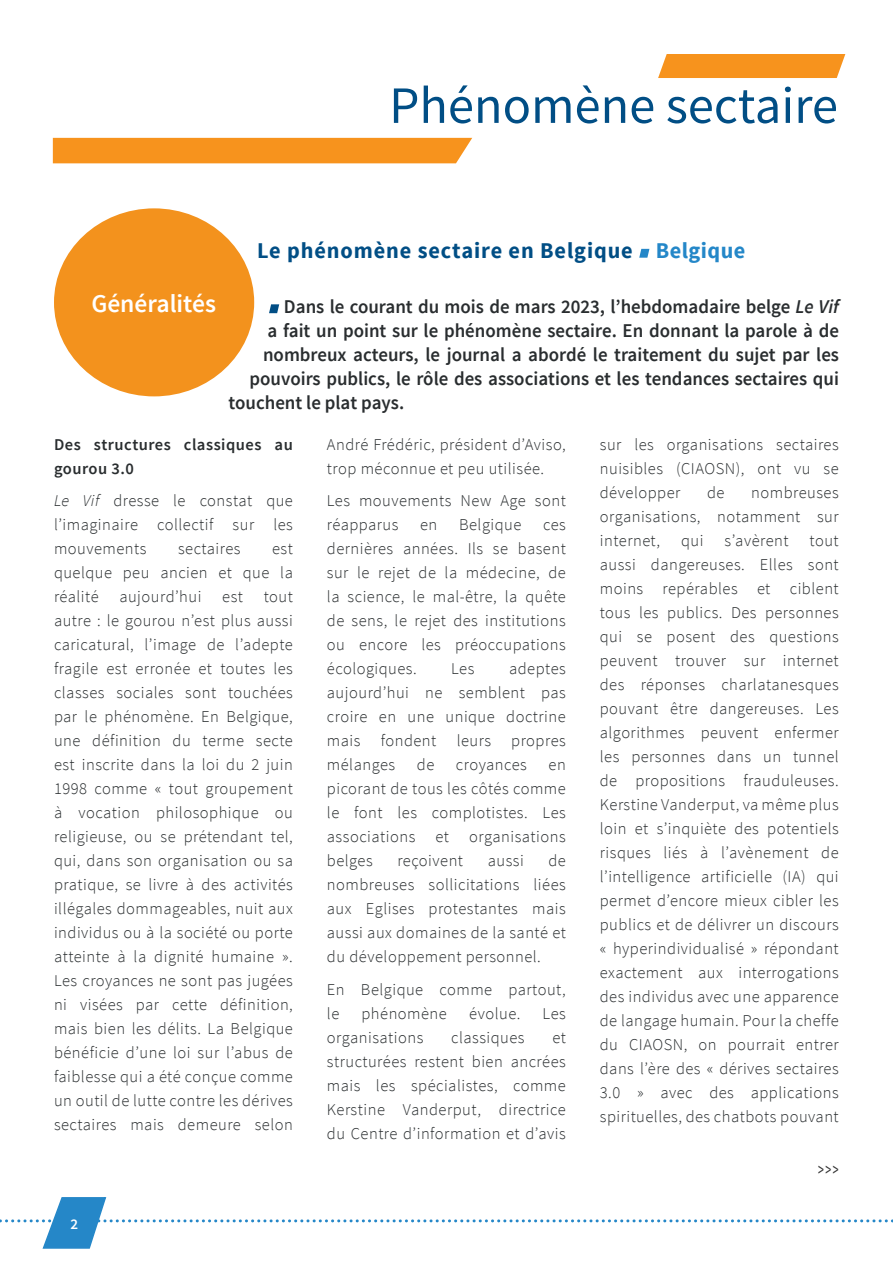
<style>
.page{position:relative;width:893px;height:1263px;background:#fff}
.page>*{position:absolute;margin:0;border:0;box-sizing:border-box;transform-origin:0 0}
.t1{font:52.5px "Source Sans Pro";color:#014e85}
.t2{font:600 25.5px "Source Sans Pro";color:#fff}
.t3{font:700 22.5px "Source Sans Pro";letter-spacing:.04em;color:#014e85}
.t4{font:600 19.5px "Source Sans Pro";color:#292d2f}
.t5{font:19.5px "Source Sans Pro";color:#333;scale:.6 1}
.t6{font:300 16.5px/24px "Source Sans Pro";letter-spacing:.03em;color:#292d2f;text-align:justify}
.t7{font:600 16.5px/24px "Source Sans Pro";letter-spacing:.03em;color:#292d2f}
.t8{font:600 15px "Source Sans Pro";color:#fff}
.s1{color:#2487c8}
.s2{font-style:italic}
</style>
<div class="page">
<svg style="left:0;top:1197px;width:893px;height:52px"></svg>
<div style="left:53px;top:138px;width:419px;height:25px;background:#f7931d"></div>
<div style="left:658px;top:54px;width:187px;height:24px;background:#f7931d"></div>
<svg style="left:639px;top:249px;width:10px;height:9px"></svg>
<svg style="left:269px;top:304px;width:10px;height:9px"></svg>
<div style="left:54px;top:208px;width:200px;height:188px;background:#f3921d;border-radius:50%"></div>
<p class="t1" style="left:389px;top:73px;width:450px">Phénomène sectaire</p>
<p class="t3" style="left:257px;top:236px;width:490px">Le phénomène sectaire en Belgique <span class="s1">Belgique</span></p>
<p class="t4" style="left:284px;top:294px;width:557px">Dans le courant du mois de mars 2023, l’hebdomadaire belge <span class="s2">Le Vif</span></p>
<p class="t4" style="left:268px;top:318px;width:573px">a fait un point sur le phénomène sectaire. En donnant la parole à de</p>
<p class="t4" style="left:263px;top:342px;width:577px">nombreux acteurs, le journal a abordé le traitement du sujet par les</p>
<p class="t4" style="left:250px;top:366px;width:591px">pouvoirs publics, le rôle des associations et les tendances sectaires qui</p>
<p class="t4" style="left:229px;top:390px;width:177px">touchent le plat pays.</p>
<p class="t7" style="left:54px;top:433px;width:240px">Des structures classiques au gourou 3.0</p>
<p class="t6" style="left:54px;top:489px;width:240px"><span class="s2">Le Vif</span> dresse le constat que l’imaginaire collectif sur les mouvements</p>
<p class="t2" style="left:91px;top:287px;width:126px">Généralités</p>
<p class="t6" style="left:327px;top:432px;width:240px">André Frédéric, président d’Aviso, trop méconnue et peu utilisée.</p>
<p class="t6" style="left:327px;top:489px;width:240px">Les mouvements New Age sont réapparus</p>
<p class="t6" style="left:600px;top:432px;width:240px">sur les organisations sectaires nuisibles (CIAOSN), ont vu se développer</p>
<p class="t6" style="left:600px;top:480px;width:240px;text-indent:151px">nombreuses organisations, notamment sur internet,</p>
<p class="t6" style="left:707px;top:480px;width:19px">de</p>
<p class="t6" style="left:420px;top:513px;width:19px">en</p>
<p class="t6" style="left:459px;top:513px;width:64px">Belgique</p>
<p class="t6" style="left:327px;top:513px;width:240px;text-indent:216px">ces dernières années. Ils se basent sur le rejet de la médecine, de la science, le mal-être, la quête de sens, le rejet des institutions ou encore les préoccupations écologiques.</p>
<p class="t6" style="left:681px;top:528px;width:24px">qui</p>
<p class="t6" style="left:724px;top:528px;width:66px">s’avèrent</p>
<p class="t6" style="left:600px;top:528px;width:240px;text-indent:210px">tout aussi dangereuses. Elles sont moins repérables et ciblent tous les publics. Des personnes qui se posent des questions peuvent trouver sur internet des réponses charlatanesques pouvant être dangereuses. Les algorithmes peuvent enfermer les personnes dans un tunnel de propositions frauduleuses.<br>Kerstine Vanderput, va même plus loin et s’inquiète des potentiels risques liés à l’avènement de l’intelligence artificielle (IA) qui permet d’encore mieux cibler les publics et de délivrer un discours « hyperindividualisé » répondant exactement aux interrogations des individus avec une apparence de langage humain. Pour la cheffe du CIAOSN, on pourrait entrer dans l’ère des « dérives sectaires 3.0 » avec des applications spirituelles, des chatbots pouvant</p>
<p class="t6" style="left:178px;top:537px;width:64px">sectaires</p>
<p class="t6" style="left:54px;top:537px;width:240px;text-indent:218px">est quelque peu ancien et que la réalité</p>
<p class="t6" style="left:119px;top:585px;width:84px">aujourd’hui</p>
<p class="t6" style="left:222px;top:585px;width:22px">est</p>
<p class="t6" style="left:54px;top:585px;width:240px;text-indent:210px">tout autre : le gourou n’est plus aussi caricatural, l’image de l’adepte fragile est erronée et toutes les classes sociales sont touchées par le phénomène. En Belgique, une définition du terme secte est inscrite dans la loi du 2 juin 1998 comme « tout groupement à vocation philosophique ou religieuse, ou se prétendant tel, qui, dans son organisation ou sa pratique, se livre à des activités illégales dommageables, nuit aux individus ou à la société ou porte atteinte à la dignité humaine ».<br>Les croyances ne sont pas jugées ni visées par cette définition, mais bien les délits. La Belgique bénéficie d’une loi sur l’abus de faiblesse qui a été conçue comme un outil de lutte contre les dérives sectaires mais demeure selon</p>
<p class="t6" style="left:327px;top:657px;width:240px;text-indent:182px">adeptes aujourd’hui ne semblent pas croire en une unique doctrine mais fondent leurs propres mélanges</p>
<p class="t6" style="left:451px;top:657px;width:25px">Les</p>
<p class="t6" style="left:417px;top:753px;width:19px">de</p>
<p class="t6" style="left:456px;top:753px;width:72px">croyances</p>
<p class="t6" style="left:327px;top:753px;width:240px;text-indent:222px">en picorant de tous les côtés comme le font les complotistes. Les associations et organisations belges</p>
<p class="t6" style="left:327px;top:849px;width:240px;text-indent:221px">de nombreuses sollicitations liées aux Eglises protestantes mais aussi aux domaines de la santé et du développement personnel.</p>
<p class="t6" style="left:327px;top:977px;width:240px">En Belgique comme partout, le</p>
<p class="t6" style="left:397px;top:849px;width:67px">reçoivent</p>
<p class="t6" style="left:488px;top:849px;width:38px">aussi</p>
<p class="t6" style="left:361px;top:1001px;width:87px">phénomène</p>
<p class="t6" style="left:469px;top:1001px;width:53px">évolue.</p>
<p class="t6" style="left:543px;top:1001px;width:25px">Les</p>
<p class="t6" style="left:327px;top:1025px;width:98px">organisations</p>
<p class="t6" style="left:451px;top:1025px;width:75px">classiques</p>
<p class="t6" style="left:327px;top:1025px;width:240px;text-indent:225px">et structurées restent bien ancrées mais les spécialistes, comme Kerstine Vanderput, directrice du Centre d’information et d’avis</p>
<p class="t8" style="left:70px;top:1214px;width:9px">2</p>
<p class="t5" style="left:818px;top:1157px;width:36px">&gt;&gt;&gt;</p>
</div>
